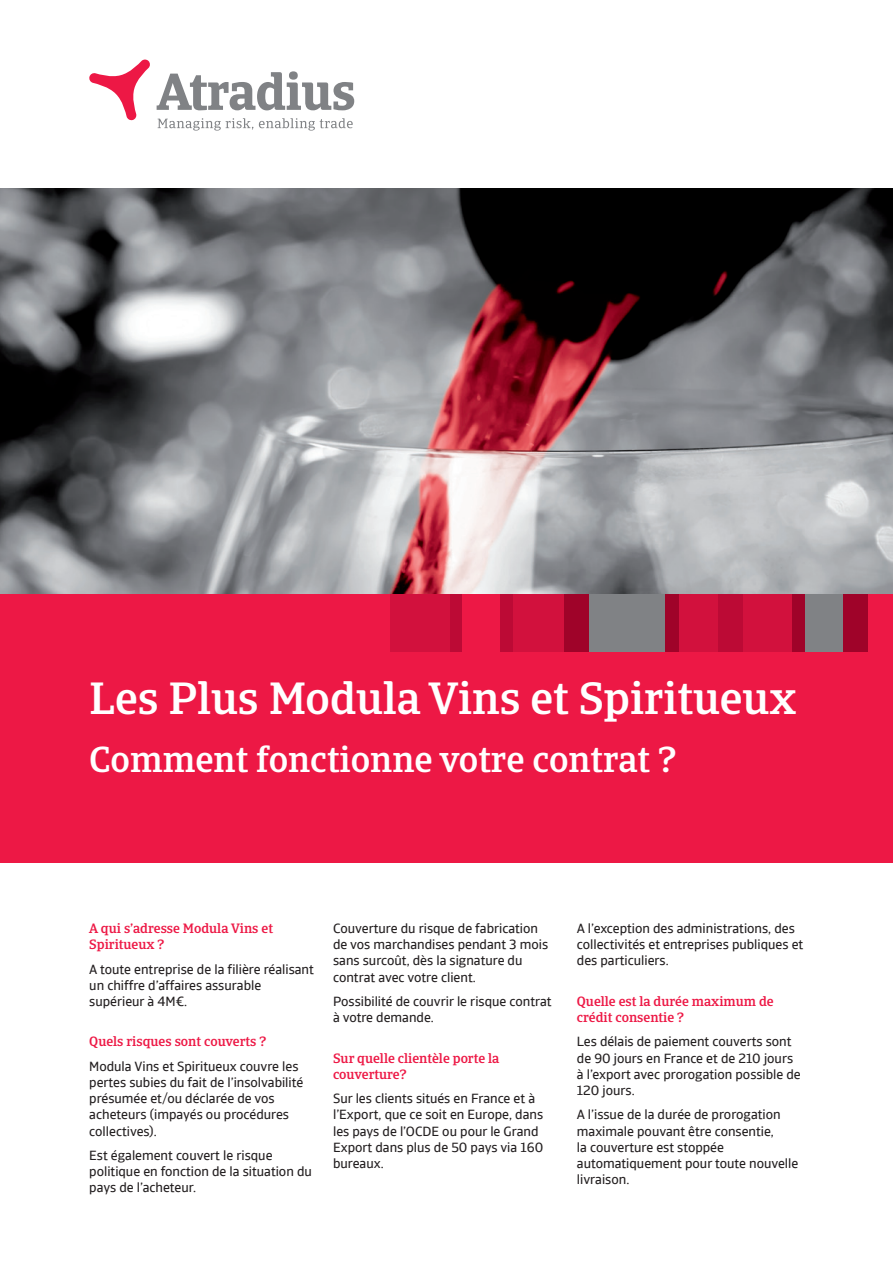
<style>
.page{position:relative;width:893px;height:1263px;background:#fff}
.page>*{position:absolute;margin:0;border:0;box-sizing:border-box;transform-origin:0 0}
.t1{font:500 45px "Catalana";color:#fff}
.t2{font:500 36px "Catalana";color:#fff}
.t3{font:13.5px/16.2px "Catalana Sans";color:#231f20}
.t4{font:500 13.5px/16.2px "Catalana";color:#ed1845}
</style>
<div class="page">
<img style="left:0;top:189px;width:893px;height:405px">
<svg style="left:157px;top:71px;width:197px;height:39px"></svg>
<svg style="left:89px;top:60px;width:61px;height:61px"></svg>
<svg style="left:158px;top:118px;width:95px;height:13px"></svg>
<svg style="left:259px;top:118px;width:94px;height:13px"></svg>
<div style="left:0;top:594px;width:893px;height:60px;background:#ed1845"></div>
<div style="left:449px;top:594px;width:13px;height:60px;background:#bc0a35"></div>
<div style="left:390px;top:594px;width:59px;height:60px;background:#d2113d"></div>
<div style="left:513px;top:594px;width:51px;height:60px;background:#d2113d"></div>
<div style="left:743px;top:594px;width:49px;height:60px;background:#d2113d"></div>
<div style="left:564px;top:594px;width:26px;height:60px;background:#9f0329"></div>
<div style="left:717px;top:594px;width:26px;height:60px;background:#bc0a35"></div>
<div style="left:842px;top:594px;width:26px;height:60px;background:#9f0329"></div>
<div style="left:500px;top:594px;width:13px;height:60px;background:#bc0a35"></div>
<div style="left:590px;top:594px;width:76px;height:60px;background:#808285"></div>
<div style="left:665px;top:594px;width:14px;height:60px;background:#9f0329"></div>
<div style="left:679px;top:594px;width:38px;height:60px;background:#d2113d"></div>
<div style="left:804px;top:594px;width:39px;height:60px;background:#808285"></div>
<div style="left:792px;top:594px;width:12px;height:60px;background:#9f0329"></div>
<div style="left:0;top:652px;width:893px;height:211px;background:#ed1845"></div>
<h1 class="t1" style="left:89px;top:672px;width:709px">Les Plus Modula Vins et Spiritueux</h1>
<h2 class="t2" style="left:89px;top:738px;width:588px">Comment fonctionne votre contrat ?</h2>
<p class="t4" style="left:89px;top:920px;width:185px">A qui s’adresse Modula Vins et<br>Spiritueux ?</p>
<p class="t3" style="left:89px;top:961px;width:226px">A toute entreprise de la filière réalisant un chiffre d’affaires assurable supérieur à 4M€.</p>
<p class="t4" style="left:89px;top:1034px;width:178px">Quels risques sont couverts ?</p>
<p class="t3" style="left:89px;top:1058px;width:215px">Modula Vins et Spiritueux couvre les pertes subies du fait de l’insolvabilité présumée et/ou déclarée de vos acheteurs (impayés ou procédures collectives).</p>
<p class="t3" style="left:89px;top:1147px;width:224px">Est également couvert le risque politique en fonction de la situation du pays de l’acheteur.</p>
<p class="t3" style="left:333px;top:920px;width:217px">Couverture du risque de fabrication de vos marchandises pendant 3 mois sans surcoût, dès la signature du contrat avec votre client.</p>
<p class="t3" style="left:333px;top:993px;width:220px">Possibilité de couvrir le risque contrat à votre demande.</p>
<p class="t4" style="left:333px;top:1050px;width:168px">Sur quelle clientèle porte la couverture?</p>
<p class="t3" style="left:333px;top:1090px;width:212px">Sur les clients situés en France et à l’Export, que ce soit en Europe, dans les pays de l’OCDE ou pour le Grand<br>Export dans plus de 50 pays via 160 bureaux.</p>
<p class="t3" style="left:577px;top:920px;width:228px">A l’exception des administrations, des collectivités et entreprises publiques et des particuliers.</p>
<p class="t4" style="left:577px;top:993px;width:198px">Quelle est la durée maximum de crédit consentie ?</p>
<p class="t3" style="left:577px;top:1034px;width:225px">Les délais de paiement couverts sont de 90 jours en France et de 210 jours à l’export avec prorogation possible de<br>120 jours.</p>
<p class="t3" style="left:577px;top:1107px;width:223px">A l’issue de la durée de prorogation maximale pouvant être consentie,<br>la couverture est stoppée automatiquement pour toute nouvelle livraison.</p>
</div>
